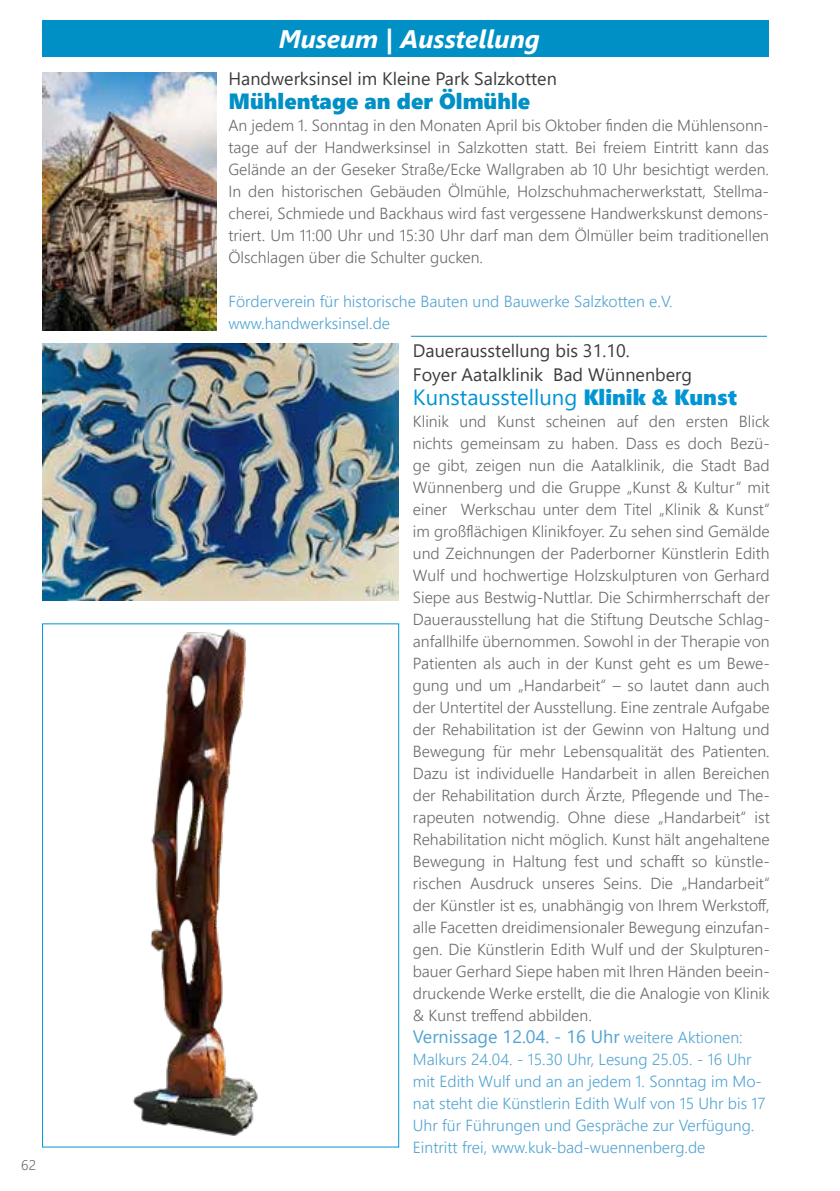
<style>
.page{position:relative;width:840px;height:1191px;background:#fff}
.page>*{position:absolute;margin:0;border:0;box-sizing:border-box;transform-origin:0 0}
.t1{font:italic 700 25.4px "Segoe UI";color:#fff}
.t2{font:22px "Segoe UI";color:#0095d4}
.t3{font:22px "Segoe UI Black";color:#0090c5}
.t4{font:18px/24px "Segoe UI";color:#3c3c3b}
.t5{font:18px "Segoe UI";color:#53a4d2}
.t6{font:300 16px/22px "Segoe UI";color:#6b6b6a;text-align:justify}
.t7{font:300 16px/22px "Segoe UI";color:#53a4d2}
.t8{font:300 14px "Segoe UI";color:#6b6b6a}
.s1{font-family:"Segoe UI Black"}
.s2{font-weight:300;font-size:16px}
</style>
<div class="page">
<div style="left:43px;top:21px;width:725px;height:36px;background:#0090c5"></div>
<img style="left:132px;top:629px;width:126px;height:507px">
<img style="left:43px;top:72px;width:173px;height:259px">
<hr style="left:410px;top:336px;width:356px;height:1px;background:#0090c5">
<img style="left:43px;top:344px;width:355px;height:257px">
<p class="t8" style="left:21px;top:1153px;width:16px">62</p>
<h1 class="t1" style="left:278px;top:21px;width:263px">Museum | Ausstellung</h1>
<p class="t4" style="left:228px;top:65px;width:330px">Handwerksinsel im Kleine Park Salzkotten</p>
<h2 class="t3" style="left:228px;top:85px;width:303px">Mühlentage an der Ölmühle</h2>
<p class="t6" style="left:228px;top:114px;width:542px">An jedem 1. Sonntag in den Monaten April bis Oktober finden die Mühlensonn&shy;tage auf der Handwerksinsel in Salzkotten statt. Bei freiem Eintritt kann das Gelände an der Geseker Straße/Ecke Wallgraben ab 10 Uhr besichtigt werden.<br>In den historischen Gebäuden Ölmühle, Holzschuhmacherwerkstatt, Stellma&shy;cherei, Schmiede und Backhaus wird fast vergessene Handwerkskunst demons&shy;triert. Um 11:00 Uhr und 15:30 Uhr darf man dem Ölmüller beim traditionellen Ölschlagen über die Schulter gucken.</p>
<p class="t7" style="left:228px;top:290px;width:445px">Förderverein für historische Bauten und Bauwerke Salzkotten e.V. www.handwerksinsel.de</p>
<p class="t4" style="left:412px;top:337px;width:280px">Dauerausstellung bis 31.10.<br>Foyer Aatalklinik Bad Wünnenberg</p>
<h2 class="t2" style="left:412px;top:376px;width:325px">Kunstausstellung <span class="s1">Klinik &amp; Kunst</span></h2>
<p class="t6" style="left:412px;top:410px;width:358px">Klinik und Kunst scheinen auf den ersten Blick nichts gemeinsam zu haben. Dass es doch Bezü&shy;ge gibt, zeigen nun die Aatalklinik, die Stadt Bad Wünnenberg und die Gruppe „Kunst &amp; Kultur“ mit einer Werkschau unter dem Titel „Klinik &amp; Kunst“ im großflächigen Klinikfoyer. Zu sehen sind Gemälde und Zeichnungen der Paderborner Künstlerin Edith Wulf und hochwertige Holzskulpturen von Gerhard Siepe aus Bestwig-Nuttlar. Die Schirmherrschaft der Dauerausstellung hat die Stiftung Deutsche Schlag&shy;anfallhilfe übernommen. Sowohl in der Therapie von Patienten als auch in der Kunst geht es um Bewe&shy;gung und um „Handarbeit“ – so lautet dann auch der Untertitel der Ausstellung. Eine zentrale Aufgabe der Rehabilitation ist der Gewinn von Haltung und Bewegung für mehr Lebensqualität des Patienten.<br>Dazu ist individuelle Handarbeit in allen Bereichen der Rehabilitation durch Ärzte, Pflegende und The&shy;rapeuten notwendig. Ohne diese „Handarbeit“ ist Rehabilitation nicht möglich. Kunst hält angehaltene Bewegung in Haltung fest und schafft so künstle&shy;rischen Ausdruck unseres Seins. Die „Handarbeit“ der Künstler ist es, unabhängig von Ihrem Werkstoff, alle Facetten dreidimensionaler Bewegung einzufan&shy;gen. Die Künstlerin Edith Wulf und der Skulpturen&shy;bauer Gerhard Siepe haben mit Ihren Händen beein&shy;druckende Werke erstellt, die die Analogie von Klinik &amp; Kunst treffend abbilden.</p>
<p class="t5" style="left:412px;top:1019px;width:331px">Vernissage 12.04. - 16 Uhr <span class="s2">weitere Aktionen:</span></p>
<p class="t7" style="left:412px;top:1048px;width:354px">Malkurs 24.04. - 15.30 Uhr, Lesung 25.05. - 16 Uhr mit Edith Wulf und an an jedem 1. Sonntag im Mo&shy;nat steht die Künstlerin Edith Wulf von 15 Uhr bis 17<br>Uhr für Führungen und Gespräche zur Verfügung.<br>Eintritt frei, www.kuk-bad-wuennenberg.de</p>
</div>
